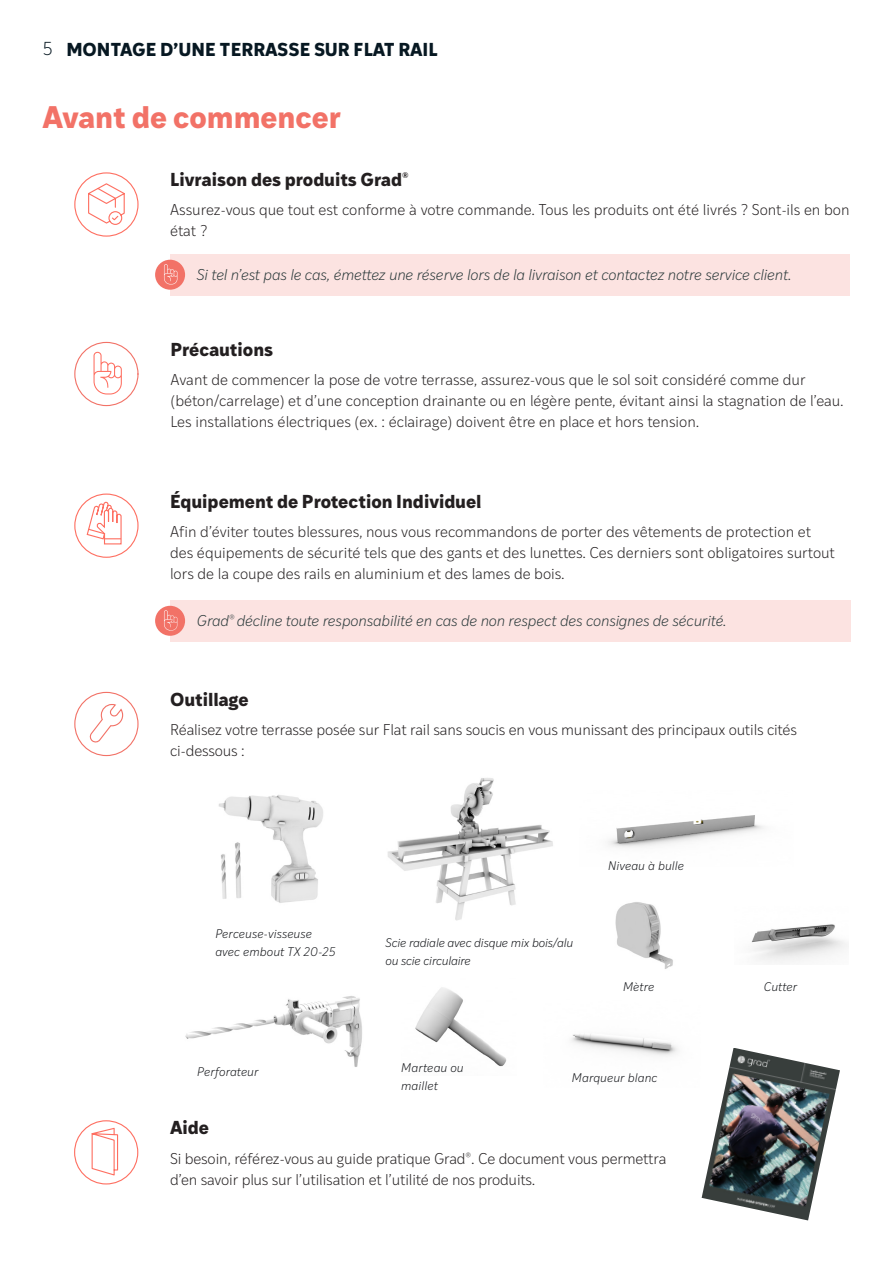
<style>
.page{position:relative;width:893px;height:1263px;background:#fff}
.page>*{position:absolute;margin:0;border:0;box-sizing:border-box;transform-origin:0 0}
.t1{font:700 30px "Ivy Style Sans";color:#f27267}
.Texte_labeur{font:700 18px "Ivy Style Sans";color:#231f20}
.t2{font:700 18px "Ivy Style Sans";color:#071822}
.t3{font:300 18px "Ivy Style Sans";color:#071822}
.Texte_labeur-2{font:300 15px/21px "Ivy Style Sans";letter-spacing:-.01em;color:#231f20}
.Texte_labeur-3{font:italic 300 15px "Ivy Style Sans";letter-spacing:-.01em;color:#293839}
.Texte_labeur-4{font:italic 300 12px/18px "Ivy Style Sans";color:#101216}
</style>
<div class="page">
<img style="left:218px;top:795px;width:105px;height:108px">
<img style="left:387px;top:778px;width:166px;height:143px">
<img style="left:608px;top:815px;width:156px;height:33px">
<img style="left:615px;top:902px;width:58px;height:67px">
<img style="left:751px;top:924px;width:96px;height:39px">
<img style="left:702px;top:1048px;width:138px;height:172px">
<img style="left:185px;top:996px;width:177px;height:71px">
<img style="left:415px;top:987px;width:92px;height:80px">
<img style="left:571px;top:1034px;width:107px;height:22px">
<svg style="left:74px;top:172px;width:65px;height:65px"></svg>
<div style="left:74px;top:342px;width:65px;height:64px;border:1px solid #f27267;border-radius:50%"></div>
<svg style="left:94px;top:352px;width:28px;height:42px"></svg>
<svg style="left:74px;top:501px;width:50px;height:256px"></svg>
<svg style="left:74px;top:1120px;width:65px;height:65px"></svg>
<div style="left:155px;top:606px;width:30px;height:30px;background:#f27267;border-radius:50%"></div>
<svg style="left:164px;top:610px;width:6px;height:20px"></svg>
<div style="left:170px;top:600px;width:680px;height:41px;background:#fce3e1"></div>
<div style="left:170px;top:254px;width:679px;height:41px;background:#fce3e1"></div>
<div style="left:155px;top:260px;width:30px;height:30px;background:#f27267;border-radius:50%"></div>
<svg style="left:164px;top:264px;width:13px;height:20px"></svg>
<p class="t3" style="left:43px;top:36px;width:11px">5</p>
<p class="t2" style="left:66px;top:35px;width:373px">MONTAGE D’UNE TERRASSE SUR FLAT RAIL</p>
<p class="t1" style="left:43px;top:92px;width:300px">Avant de commencer</p>
<p class="Texte_labeur" style="left:170px;top:165px;width:240px">Livraison des produits Grad<sup>®</sup></p>
<p class="Texte_labeur-2" style="left:170px;top:199px;width:681px">Assurez-vous que tout est conforme à votre commande. Tous les produits ont été livrés ? Sont-ils en bon état ?</p>
<p class="Texte_labeur-3" style="left:197px;top:264px;width:596px">Si tel n’est pas le cas, émettez une réserve lors de la livraison et contactez notre service client.</p>
<p class="Texte_labeur" style="left:171px;top:335px;width:104px">Précautions</p>
<p class="Texte_labeur-2" style="left:171px;top:369px;width:675px">Avant de commencer la pose de votre terrasse, assurez-vous que le sol soit considéré comme dur (béton/carrelage) et d’une conception drainante ou en légère pente, évitant ainsi la stagnation de l’eau.<br>Les installations électriques (ex. : éclairage) doivent être en place et hors tension.</p>
<p class="Texte_labeur" style="left:170px;top:486px;width:313px">Équipement de Protection Individuel</p>
<p class="Texte_labeur-2" style="left:170px;top:520px;width:666px">Afin d’éviter toutes blessures, nous vous recommandons de porter des vêtements de protection et des équipements de sécurité tels que des gants et des lunettes. Ces derniers sont obligatoires surtout lors de la coupe des rails en aluminium et des lames de bois.</p>
<p class="Texte_labeur-3" style="left:197px;top:610px;width:531px">Grad<sup>®</sup> décline toute responsabilité en cas de non respect des consignes de sécurité.</p>
<p class="Texte_labeur" style="left:170px;top:684px;width:80px">Outillage</p>
<p class="Texte_labeur-2" style="left:170px;top:718px;width:629px">Réalisez votre terrasse posée sur Flat rail sans soucis en vous munissant des principaux outils cités ci-dessous :</p>
<p class="Texte_labeur-4" style="left:215px;top:925px;width:98px">Perceuse-visseuse</p>
<p class="Texte_labeur-4" style="left:215px;top:943px;width:122px">avec embout TX 20-25</p>
<p class="Texte_labeur-4" style="left:386px;top:934px;width:189px">Scie radiale avec disque mix bois/alu ou scie circulaire</p>
<p class="Texte_labeur-4" style="left:608px;top:856px;width:77px">Niveau à bulle</p>
<p class="Texte_labeur-4" style="left:623px;top:977px;width:33px">Mètre</p>
<p class="Texte_labeur-4" style="left:764px;top:977px;width:35px">Cutter</p>
<p class="Texte_labeur-4" style="left:197px;top:1062px;width:63px">Perforateur</p>
<p class="Texte_labeur-4" style="left:401px;top:1058px;width:64px">Marteau ou maillet</p>
<p class="Texte_labeur-4" style="left:572px;top:1068px;width:87px">Marqueur blanc</p>
<p class="Texte_labeur" style="left:170px;top:1113px;width:41px">Aide</p>
<p class="Texte_labeur-2" style="left:170px;top:1147px;width:498px">Si besoin, référez-vous au guide pratique Grad<sup>®</sup>. Ce document vous permettra d’en savoir plus sur l’utilisation et l’utilité de nos produits.</p>
</div>
